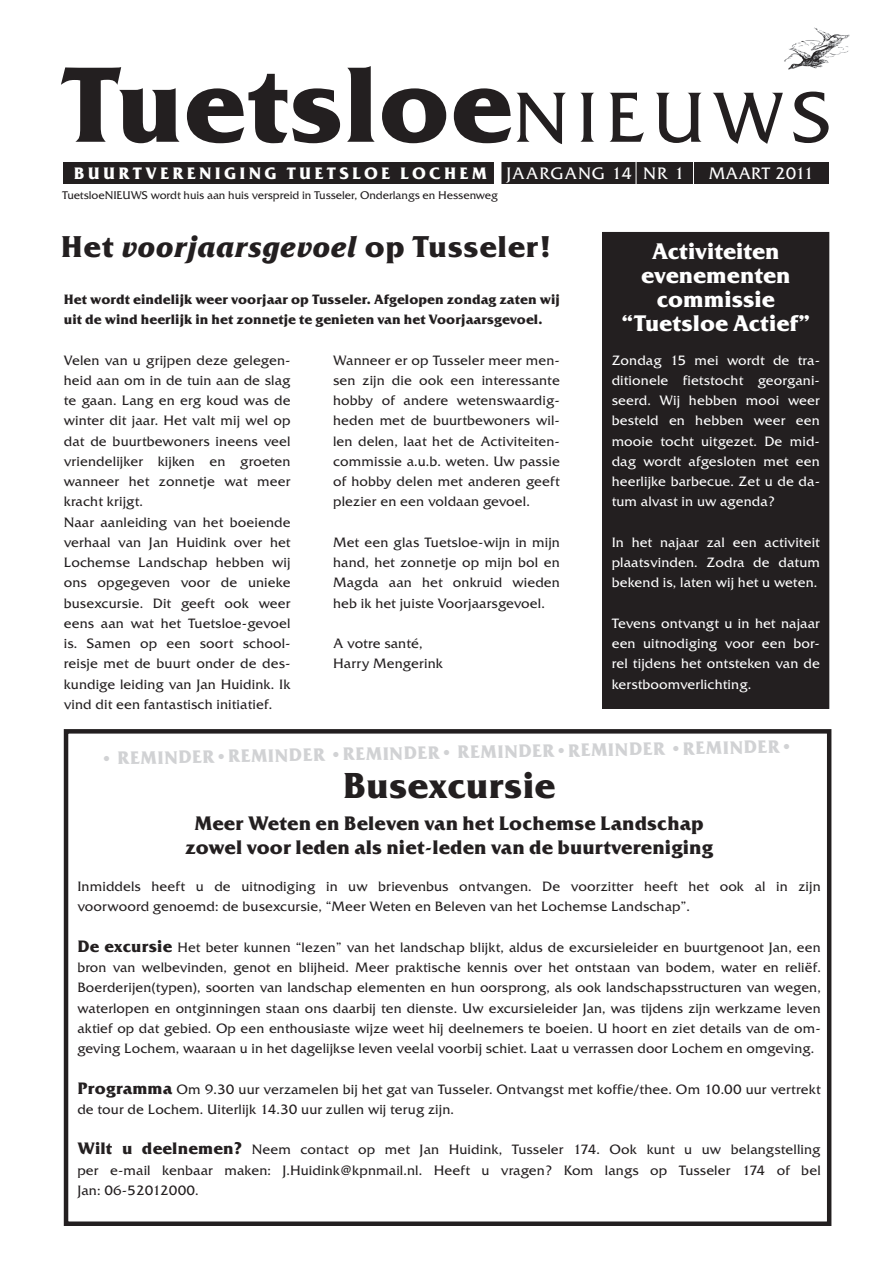
<style>
.page{position:relative;width:893px;height:1263px;background:#fff}
.page>*{position:absolute;margin:0;border:0;box-sizing:border-box;transform-origin:0 0}
.t1{font:700 106.5px "Friz Qua";color:#231f20}
.t2{font:700 36px "Friz Qua";color:#231f20}
.t3{font:italic 700 30px "Friz Qua";letter-spacing:.025em;color:#231f20}
.t4{font:700 22.5px/24px "Friz Qua";letter-spacing:.005em;color:#fff;text-align:center}
.t5{font:700 19.5px/24px "Friz Qua";letter-spacing:.04em;color:#231f20;text-align:center}
.t6{font:700 18px "Friz Qua";color:#d1d2d4}
.t7{font:700 16.5px "Friz Qua";letter-spacing:.2em;color:#fff}
.t8{font:16.5px "Friz Qua";letter-spacing:.06em;color:#fff}
.t9{font:16.5px "Friz Qua";letter-spacing:.02em;color:#fff}
.t10{font:13.5px/20.2px "Friz Qua";letter-spacing:.01em;color:#231f20}
.t11{font:13.5px/20.2px "Friz Qua";letter-spacing:.01em;color:#fff;text-align:justify}
.t12{font:700 13.5px/20.2px "Friz Qua";letter-spacing:.01em;color:#231f20}
.t13{font:11.1px "Friz Qua";letter-spacing:-.005em;color:#231f20}
.s1{font-weight:400;font-size:70.5px}
.s2{font-style:normal}
.s3{font-weight:700;font-size:16.5px}
</style>
<div class="page">
<div style="left:64px;top:162px;width:765px;height:21px;background:#231f20"></div>
<div style="left:494px;top:159px;width:7px;height:26px;background:#fff"></div>
<svg style="left:636px;top:162px;width:1px;height:22px"></svg>
<svg style="left:693px;top:162px;width:1px;height:21px"></svg>
<img style="left:784px;top:27px;width:66px;height:43px">
<div style="left:64px;top:729px;width:767px;height:497px;border:4px solid #231f20"></div>
<div style="left:603px;top:232px;width:226px;height:476px;background:#231f20"></div>
<div style="left:602px;top:232px;width:227px;height:477px;border:1px solid #231f20"></div>
<h1 class="t1" style="left:62px;top:40px;width:763px">Tuetsloe<span class="s1">Ni euws</span></h1>
<p class="t7" style="left:74px;top:163px;width:414px">Buurt vereniging Tuet sloe Lochem</p>
<p class="t13" style="left:62px;top:188px;width:437px">TuetsloeNieuws wordt huis aan huis verspreid in Tusseler, Onderlangs en Hessenweg</p>
<p class="t8" style="left:507px;top:163px;width:179px">Jaargang 14 nr 1</p>
<p class="t9" style="left:709px;top:163px;width:107px">maart 2011</p>
<h3 class="t3" style="left:61px;top:228px;width:492px"><span class="s2">Het</span> voorjaarsgevoel <span class="s2">op Tusseler!</span></h3>
<p class="t12" style="left:64px;top:289px;width:498px">Het wordt eindelijk weer voorjaar op Tusseler. Afgelopen zondag zaten wij uit de wind heerlijk in het zonnetje te genieten van het Voorjaarsgevoel.</p>
<p class="t10" style="left:64px;top:350px;width:228px">Velen van u grijpen deze gelegen&shy;heid aan om in de tuin aan de slag te gaan. Lang en erg koud was de winter dit jaar. Het valt mij wel op dat de buurtbewoners ineens veel vriendelijker kijken en groeten wanneer het zonnetje wat meer kracht krijgt.<br>Naar aanleiding van het boeiende verhaal van Jan Huidink over het<br>Lochemse Landschap hebben wij ons opgegeven voor de unieke busexcursie. Dit geeft ook weer eens aan wat het Tuetsloe-gevoel is. Samen op een soort school&shy;reisje met de buurt onder de des&shy;kundige leiding van Jan Huidink. Ik vind dit een fantastisch initiatief.</p>
<p class="t10" style="left:333px;top:350px;width:228px;text-align:justify">Wanneer er op Tusseler meer men&shy;sen zijn die ook een interessante hobby of andere wetenswaardig&shy;heden met de buurtbewoners wil&shy;len delen, laat het de Activiteiten&shy;commissie a.u.b. weten. Uw passie of hobby delen met anderen geeft plezier en een voldaan gevoel.</p>
<p class="t10" style="left:333px;top:532px;width:228px;text-align:justify">Met een glas Tuetsloe-wijn in mijn hand, het zonnetje op mijn bol en Magda aan het onkruid wieden heb ik het juiste Voorjaarsgevoel.</p>
<p class="t10" style="left:333px;top:633px;width:111px">A votre santé,<br>Harry Mengerink</p>
<h3 class="t4" style="left:621px;top:239px;width:190px">Activiteiten evenementen commissie “Tuetsloe Actief”</h3>
<p class="t11" style="left:612px;top:350px;width:210px">Zondag 15 mei wordt de tra&shy;ditionele fietstocht georgani&shy;seerd. Wij hebben mooi weer besteld en hebben weer een mooie tocht uitgezet. De mid&shy;dag wordt afgesloten met een heerlijke barbecue. Zet u de da&shy;tum alvast in uw agenda?</p>
<p class="t11" style="left:612px;top:532px;width:210px">In het najaar zal een activiteit plaatsvinden. Zodra de datum bekend is, laten wij het u weten.</p>
<p class="t11" style="left:612px;top:613px;width:210px">Tevens ontvangt u in het najaar een uitnodiging voor een bor&shy;rel tijdens het ontsteken van de kerstboomverlichting.</p>
<h3 class="t6" style="left:100px;top:747px;width:694px;rotate:-1deg">• Reminder •Reminder •Reminder • Reminder •Reminder •Reminder •</h3>
<h2 class="t2" style="left:343px;top:764px;width:213px">Busexcursie</h2>
<h3 class="t5" style="left:185px;top:811px;width:529px">Meer Weten en Beleven van het Lochemse Landschap zowel voor leden als niet-leden van de buurtvereniging</h3>
<p class="t10" style="left:77px;top:876px;width:745px">Inmiddels heeft u de uitnodiging in uw brievenbus ontvangen. De voorzitter heeft het ook al in zijn voorwoord genoemd: de busexcursie, “Meer Weten en Beleven van het Lochemse Landschap”.</p>
<p class="t10" style="left:77px;top:937px;width:745px;text-align:justify"><span class="s3">De excursie</span> Het beter kunnen “lezen” van het landschap blijkt, aldus de excursieleider en buurtgenoot Jan, een bron van welbevinden, genot en blijheid. Meer praktische kennis over het ontstaan van bodem, water en reliëf.<br>Boerderijen(typen), soorten van landschap elementen en hun oorsprong, als ook landschapsstructuren van wegen, waterlopen en ontginningen staan ons daarbij ten dienste. Uw excursieleider Jan, was tijdens zijn werkzame leven aktief op dat gebied. Op een enthousiaste wijze weet hij deelnemers te boeien. U hoort en ziet details van de om&shy;geving Lochem, waaraan u in het dagelijkse leven veelal voorbij schiet. Laat u verrassen door Lochem en omgeving.</p>
<p class="t10" style="left:77px;top:1079px;width:745px"><span class="s3">Programma</span> Om 9.30 uur verzamelen bij het gat van Tusseler. Ontvangst met koffie/thee. Om 10.00 uur vertrekt de tour de Lochem. Uiterlijk 14.30 uur zullen wij terug zijn.</p>
<p class="t10" style="left:77px;top:1139px;width:745px;text-align:justify"><span class="s3">Wilt u deelnemen?</span> Neem contact op met Jan Huidink, Tusseler 174. Ook kunt u uw belangstelling per e-mail kenbaar maken: J.Huidink@kpnmail.nl. Heeft u vragen? Kom langs op Tusseler 174 of bel Jan: 06-52012000.</p>
</div>
